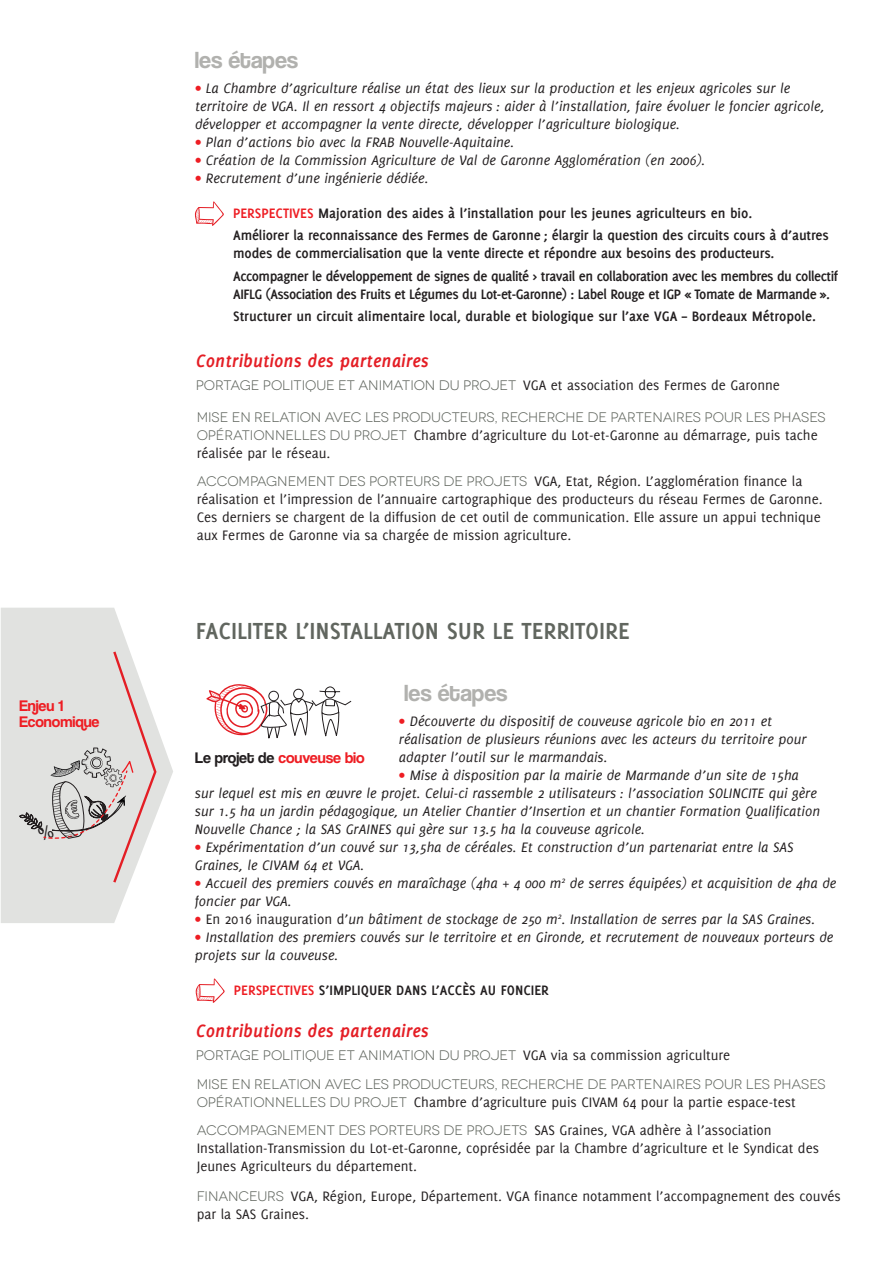
<style>
.page{position:relative;width:893px;height:1263px;background:#fff}
.page>*{position:absolute;margin:0;border:0;box-sizing:border-box;transform-origin:0 0}
.t1{font:700 25.5px "Delicious";color:#61665f}
.t2{font:24px "Coolvetica Rg";color:#b1b1ae}
.t3{font:italic 700 19.5px "Delicious";color:#e41e25}
.t4{font:15.9px/15.9px "Coolvetica Rg";color:#ee1d23}
.t5{font:italic 15px/18px "Delicious";color:#231f20}
.t6{font:15px/18px "Delicious";color:#231f20}
.t7{font:700 15px/22.2px "Delicious";color:#231f20;text-align:center}
.t8{font:700 15px/22.2px "Delicious";letter-spacing:-.03em;color:#231f20}
.t9{font:700 15px "Delicious";color:#ee1d23}
.t10{font:13.8px/29.1px "Novecentowide";letter-spacing:-.005em;color:#61665f}
.s1{font-style:normal;color:#ee1d23}
.s2{font-family:"Delicious";font-size:15px;color:#231f20}
.s3{font-family:"Novecentowide";font-size:13.8px;color:#61665f}
.s4{font-style:normal}
.s5{color:#231f20}
</style>
<div class="page">
<svg style="left:195px;top:201px;width:29px;height:25px"></svg>
<svg style="left:1px;top:608px;width:172px;height:315px;fill:#e1e2e0"></svg>
<svg style="left:196px;top:978px;width:29px;height:25px"></svg>
<svg style="left:206px;top:684px;width:146px;height:55px"></svg>
<div style="left:325px;top:700px;width:10px;height:6px;border:1px solid #231f20"></div>
<svg style="left:19px;top:649px;width:139px;height:236px"></svg>
<p class="t4" style="left:19px;top:697px;width:82px">Enjeu 1<br>Economique</p>
<h2 class="t2" style="left:195px;top:46px;width:105px">les étapes</h2>
<p class="t5" style="left:195px;top:79px;width:631px"><span class="s1">•</span> La Chambre d’agriculture réalise un état des lieux sur la production et les enjeux agricoles sur le territoire de VGA. Il en ressort 4 objectifs majeurs : aider à l’installation, faire évoluer le foncier agricole, développer et accompagner la vente directe, développer l’agriculture biologique.</p>
<p class="t5" style="left:195px;top:133px;width:321px"><span class="s1">•</span> Plan d’actions bio avec la FRAB Nouvelle-Aquitaine.</p>
<p class="t5" style="left:195px;top:151px;width:512px"><span class="s1">•</span> Création de la Commission Agriculture de Val de Garonne Agglomération (en 2006).</p>
<p class="t5" style="left:195px;top:169px;width:235px"><span class="s1">•</span> Recrutement d’une ingénierie dédiée.</p>
<p class="t7" style="left:233px;top:202px;width:597px">M ajoration des aides à l’installation pour les jeunes agriculteurs en bio.<br>Améliorer la reconnaissance des Fermes de Garonne ; élargir la question des circuits cours à d’autres</p>
<p class="t8" style="left:233px;top:242px;width:606px">modes de commercialisation que la vente directe et répondre aux besoins des producteurs.<br>Accompagner le développement de signes de qualité &gt; travail en collaboration avec les membres du collectif</p>
<p class="t7" style="left:233px;top:282px;width:598px;text-align:left">AIFLG (Association des Fruits et Légumes du Lot-et-Garonne) : Label Rouge et IGP « Tomate de M armande ».<br>Structurer un circuit alimentaire local, durable et biologique sur l’axe VGA – Bordeaux M étropole.</p>
<p class="t9" style="left:233px;top:205px;width:8px">PERSPECTIVES</p>
<h3 class="t3" style="left:196px;top:350px;width:234px">Contributions des partenaires</h3>
<p class="t10" style="left:196px;top:371px;width:586px">PORTAGE POLITIQUE ET ANIMATION DU PROJET <span class="s2">VGA et association des Fermes de Garonne</span></p>
<p class="t10" style="left:197px;top:403px;width:629px">MISE EN RELATION AVEC LES PRODUCTEURS, RECHERCHE DE PARTENAIRES POUR LES PHASES</p>
<p class="t6" style="left:197px;top:426px;width:623px"><span class="s3">OPÉRATIONNELLES DU PROJET</span> Chambre d’agriculture du Lot-et-Garonne au démarrage, puis tache réalisée par le réseau.</p>
<p class="t6" style="left:197px;top:472px;width:627px"><span class="s3">ACCOMPAGNEMENT DES PORTEURS DE PROJETS</span> VGA, Etat, Région. L’agglomération finance la réalisation et l’impression de l’annuaire cartographique des producteurs du réseau Fermes de Garonne.<br>Ces derniers se chargent de la diffusion de cet outil de communication. Elle assure un appui technique aux Fermes de Garonne via sa chargée de mission agriculture.</p>
<h1 class="t1" style="left:196px;top:616px;width:435px">faciliter l’installation sur le territoire</h1>
<h2 class="t2" style="left:404px;top:679px;width:105px">les étapes</h2>
<p class="t5" style="left:399px;top:712px;width:409px"><span class="s1">•</span> Découverte du dispositif de couveuse agricole bio en 2011 et réalisation de plusieurs réunions avec les acteurs du territoire pour adapter l’outil sur le marmandais.</p>
<p class="t5" style="left:195px;top:766px;width:627px;text-indent:204px"><span class="s1">•</span> Mise à disposition par la mairie de Marmande d’un site de 15ha sur lequel est mis en œuvre le projet. Celui-ci rassemble 2 utilisateurs : l’association SOLINCITE qui gère sur 1.5 ha un jardin pédagogique, un Atelier Chantier d’Insertion et un chantier Formation Qualification Nouvelle Chance ; la SAS GrAINES qui gère sur 13.5 ha la couveuse agricole.</p>
<p class="t5" style="left:195px;top:838px;width:600px"><span class="s1">•</span> Expérimentation d’un couvé sur 13,5ha de céréales. Et construction d’un partenariat entre la SAS<br>Graines, le CIVAM 64 et VGA.</p>
<p class="t5" style="left:195px;top:874px;width:643px"><span class="s1">•</span> Accueil des premiers couvés en maraîchage (4ha + 4 000 m<sup>2</sup> de serres équipées) et acquisition de 4ha de foncier par VGA.</p>
<p class="t5" style="left:195px;top:910px;width:622px"><span class="s1">•</span> <span class="s4">En 2016 inauguration d’</span>un bâtiment de stockage de 250 m<sup>2</sup>. Installation de serres par la SAS Graines.</p>
<p class="t5" style="left:195px;top:928px;width:640px"><span class="s1">•</span> Installation des premiers couvés sur le territoire et en Gironde, et recrutement de nouveaux porteurs de projets sur la couveuse.</p>
<p class="t4" style="left:195px;top:750px;width:171px"><span class="s5">Le projet de</span> couveuse bio</p>
<p class="t9" style="left:234px;top:981px;width:8px">PERSPECTIVES</p>
<p class="t7" style="left:319px;top:979px;width:231px">S’impliquer dans l’accès au foncier</p>
<h3 class="t3" style="left:196px;top:1020px;width:234px">Contributions des partenaires</h3>
<p class="t10" style="left:196px;top:1041px;width:630px">PORTAGE POLITIQUE ET ANIMATION DU PROJET <span class="s2">VGA via sa commission agriculture<br></span>MISE EN RELATION AVEC LES PRODUCTEURS, RECHERCHE DE PARTENAIRES POUR LES PHASES</p>
<p class="t6" style="left:197px;top:1093px;width:601px"><span class="s3">OPÉRATIONNELLES DU PROJET</span> Chambre d’agriculture puis CIVAM 64 pour la partie espace-test</p>
<p class="t10" style="left:197px;top:1116px;width:577px">ACCOMPAGNEMENT DES PORTEURS DE PROJETS <span class="s2">SAS Graines, VGA adhère à l’association</span></p>
<p class="t6" style="left:197px;top:1139px;width:624px">I nstallation-Transmission du Lot-et-Garonne, coprésidée par la Chambre d’agriculture et le Syndicat des<br>Jeunes Agriculteurs du département.</p>
<p class="t6" style="left:197px;top:1187px;width:646px"><span class="s3">FINANCEURS</span> VGA, Région, Europe, Département. VGA finance notamment l’accompagnement des couvés par la SAS Graines.</p>
</div>
